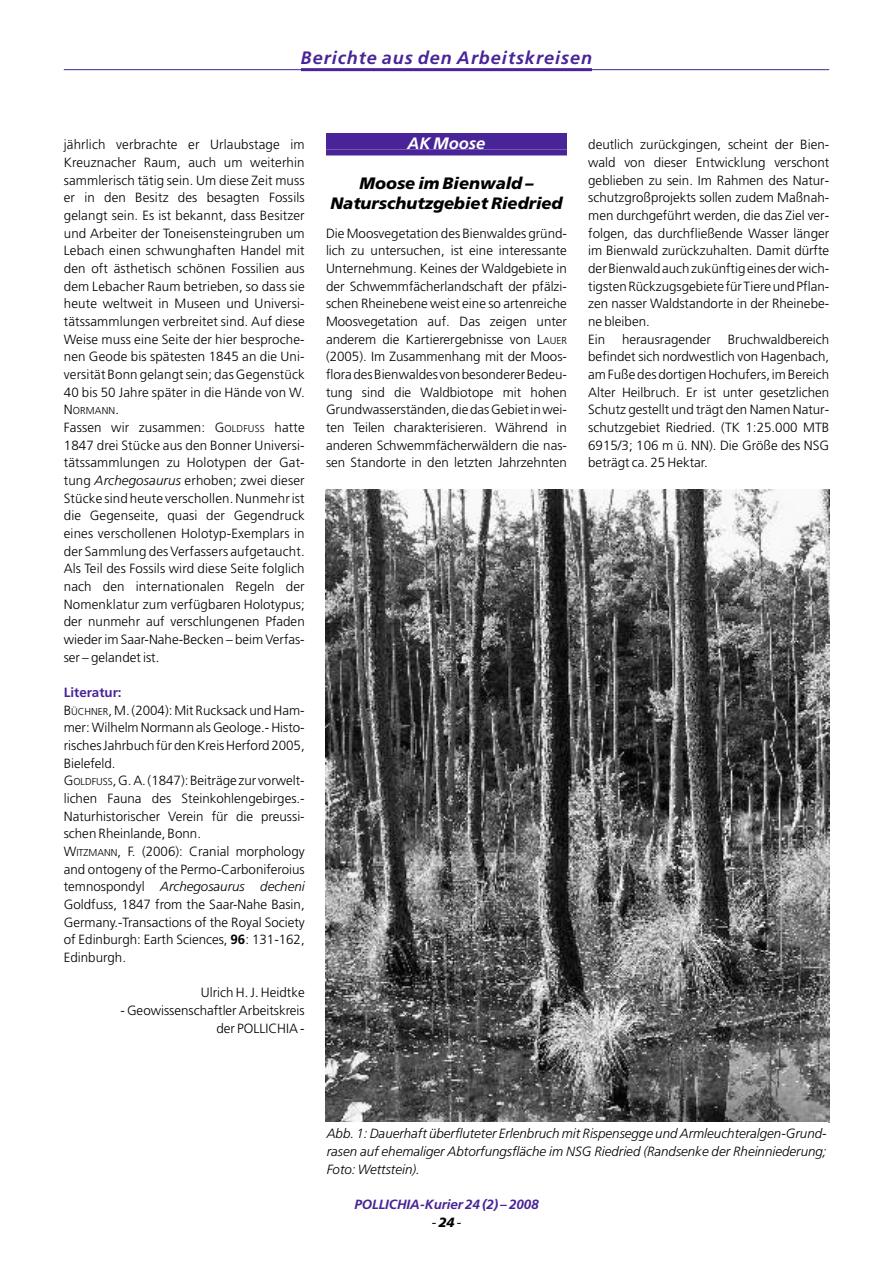
<style>
.page{position:relative;width:893px;height:1263px;background:#fff}
.page>*{position:absolute;margin:0;border:0;box-sizing:border-box;transform-origin:0 0}
.t1{font:italic 700 18px "Frutiger";letter-spacing:.055em;color:#482498}
.t2{font:italic 900 16.5px/19.8px "Frutiger";color:#000;text-align:center}
.t3{font:italic 700 16.5px "Frutiger";color:#fff}
.t4{font:300 13.35px/17.7px "Frutiger";color:#000;text-align:justify}
.t5{font:italic 300 13.35px/17.7px "Frutiger";color:#000;text-align:justify}
.t6{font:italic 700 13.35px/17.7px "Frutiger";letter-spacing:-.005em;color:#482498;text-align:center}
.t7{font:300 10.05px "Frutiger";letter-spacing:.015em;color:#000}
.s1{font-size:13.35px}
.s2{font-size:10.05px}
.s3{font-style:italic}
.s4{font-weight:700;color:#482498}
.s5{font-weight:700}
.s6{font-weight:400;color:#000}
.s7{font-weight:900;color:#000}
</style>
<div class="page">
<div style="left:326px;top:133px;width:241px;height:16px;background:#482498"></div>
<div style="left:326px;top:149px;width:241px;height:6px;background:#482498"></div>
<hr style="left:301px;top:68px;width:291px;height:3px;background:#482498">
<hr style="left:64px;top:69px;width:765px;height:1px;background:#482498">
<img style="left:325px;top:489px;width:504px;height:633px">
<h1 class="t1" style="left:301px;top:50px;width:292px">Berichte aus den Arbeitskreisen</h1>
<p class="t4" style="left:64px;top:137px;width:242px">jährlich verbrachte er Urlaubstage im Kreuznacher Raum, auch um weiterhin sammlerisch tätig sein. Um diese Zeit muss er in den Besitz des besagten Fossils gelangt sein. Es ist bekannt, dass Besitzer und Arbeiter der Toneisensteingruben um Lebach einen schwunghaften Handel mit den oft ästhetisch schönen Fossilien aus dem Lebacher Raum betrieben, so dass sie heute weltweit in Museen und Universi&shy;tätssammlungen verbreitet sind. Auf diese Weise muss eine Seite der hier besproche&shy;nen Geode bis spätesten 1845 an die Uni&shy;versität Bonn gelangtsein; das Gegenstück 40 bis 50 Jahre später in die Hände von W.</p>
<p class="t7" style="left:64px;top:407px;width:57px"><span class="s1">N</span>ORMANN<span class="s1">.</span></p>
<p class="t4" style="left:64px;top:420px;width:242px">Fassen wir zusammen: G<span class="s2">OLDFUSS</span> hatte 1847 drei Stücke aus den Bonner Universi&shy;tätssammlungen zu Holotypen der Gat&shy;tung <span class="s3">Archegosaurus</span> erhoben; zwei dieser Stücke sind heute verschollen.Nunmehrist die Gegenseite, quasi der Gegendruck eines verschollenen Holotyp-Exemplars in der Sammlung des Verfassers aufgetaucht.<br>Als Teil des Fossils wird diese Seite folglich nach den internationalen Regeln der Nomenklatur zum verfügbaren Holotypus; der nunmehr auf verschlungenen Pfaden wieder im Saar-Nahe-Becken – beim Verfas&shy;ser – gelandet ist.</p>
<p class="t4" style="left:64px;top:684px;width:242px;text-align:left"><span class="s4">Literatur:<br></span>B<span class="s2">ÜCHNER</span>,M. (2004):Mit Rucksack undHam&shy;mer:Wilhelm Normann als Geologe.-Histo&shy;rischesJahrbuchfürdenKreisHerford2005, Bielefeld.<br>G<span class="s2">OLDFUSS</span>,G.A.(1847):Beiträge zur vorwelt&shy;lichen Fauna des Steinkohlengebirges.- Naturhistorischer Verein für die preussi&shy;schen Rheinlande, Bonn.<br>W<span class="s2">ITZMANN</span>, F. (2006): Cranial morphology and ontogeny of the Permo-Carboniferoius temnospondyl <span class="s3">Archegosaurus decheni </span>Goldfuss, 1847 from the Saar-Nahe Basin, Germany.-Transactions of the Royal Society of Edinburgh: Earth Sciences, <span class="s5">96</span>: 131-162, Edinburgh.</p>
<p class="t4" style="left:201px;top:985px;width:105px">Ulrich H. J. Heidtke</p>
<p class="t4" style="left:120px;top:1002px;width:186px;text-align:right">- Geowissenschaftler Arbeitskreis der POLLICHIA -</p>
<p class="t3" style="left:408px;top:137px;width:79px">AK Moose</p>
<p class="t2" style="left:330px;top:175px;width:234px">Moose im Bienwald –<br>Naturschutzgebiet Riedried</p>
<p class="t4" style="left:326px;top:225px;width:242px">Die Moosvegetation des Bienwaldes gründ&shy;lich zu untersuchen, ist eine interessante Unternehmung. Keines der Waldgebiete in der Schwemmfächerlandschaft der pfälzi&shy;schen Rheinebene weist eine so artenreiche Moosvegetation auf. Das zeigen unter anderem die Kartierergebnisse von L<span class="s2">AUER </span>(2005). Im Zusammenhang mit der Moos&shy;floradesBienwaldes vonbesondererBedeu&shy;tung sind die Waldbiotope mit hohen Grundwasserständen,diedasGebietinwei&shy;ten Teilen charakterisieren. Während in anderen Schwemmfächerwäldern die nas&shy;sen Standorte in den letzten Jahrzehnten</p>
<p class="t4" style="left:588px;top:137px;width:242px;text-align:left">deutlich zurückgingen, scheint der Bien&shy;wald von dieser Entwicklung verschont geblieben zu sein. Im Rahmen des Natur&shy;schutzgroßprojekts sollen zudem Maßnah&shy;men durchgeführt werden, die das Ziel ver&shy;folgen, das durchfließende Wasser länger im Bienwald zurückzuhalten. Damit dürfte derBienwaldauchzukünftigeinesderwich&shy;tigstenRückzugsgebietefürTiereundPflan&shy;zen nasser Waldstandorte in der Rheinebe&shy;ne bleiben.<br>Ein</p>
<p class="t4" style="left:588px;top:331px;width:242px;text-indent:140px">Bruchwaldbereich befindet sich nordwestlich von Hagenbach, am Fuße des dortigenHochufers, im Bereich Alter Heilbruch. Er ist unter gesetzlichen Schutz gestellt und trägt den Namen Natur&shy;schutzgebiet Riedried. (TK 1:25.000 MTB 6915/3; 106 m ü. NN). Die Größe des NSG beträgt ca. 25 Hektar.</p>
<p class="t4" style="left:622px;top:331px;width:91px">herausragender</p>
<p class="t5" style="left:327px;top:1126px;width:501px">Abb. 1: Dauerhaft überfluteter Erlenbruch mit Rispensegge und Armleuchteralgen-Grund&shy;rasen auf ehemaliger Abtorfungsfläche im NSG Riedried (Randsenke der Rheinniederung; Foto: Wettstein).</p>
<p class="t6" style="left:354px;top:1196px;width:186px">POLLICHIA-Kurier 24 (2) – 2008 <span class="s6">-</span><span class="s7">24</span><span class="s6">-</span></p>
</div>
